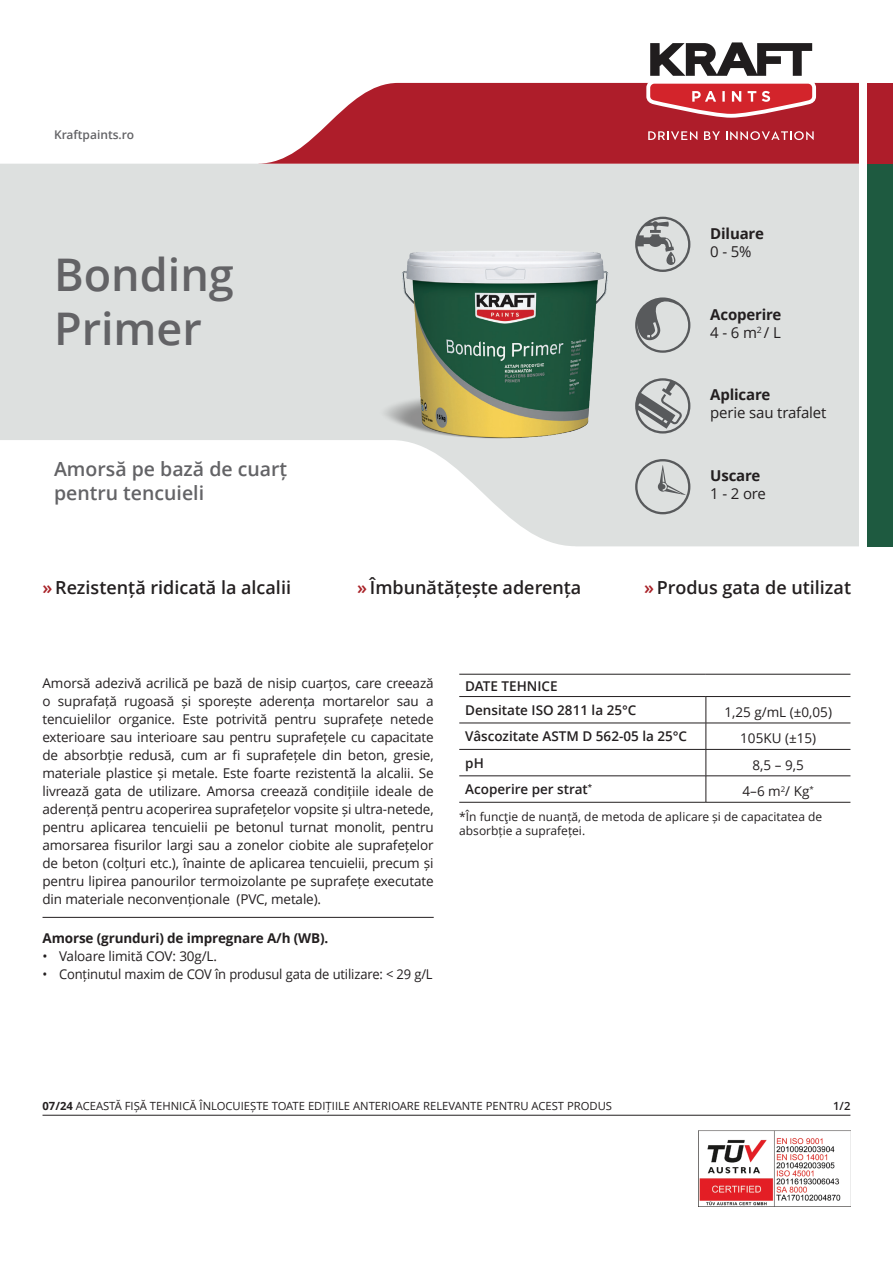
<style>
.page{position:relative;width:893px;height:1263px;background:#fff}
.page>*{position:absolute;margin:0;border:0;box-sizing:border-box;transform-origin:0 0}
.t1{font:600 45px/54px "Open Sans";color:#636366}
.t2{font:600 19.5px/23.4px "Open Sans";color:#636366}
.t3{font:600 18px "Open Sans";color:#231f20}
.t4{font:700 15px/18px "Open Sans";letter-spacing:-.01em;color:#231f20}
.t5{font:15px "Open Sans";letter-spacing:-.01em;color:#231f20}
.t6{font:13.5px/18px "Open Sans";letter-spacing:-.01em;color:#231f20;text-align:justify}
.t7{font:600 13.5px/24.5px "Open Sans";color:#231f20}
.t8{font:13.5px "Open Sans";letter-spacing:-.01em;color:#231f20;scale:.96 1}
.t9{font:700 13.5px "Open Sans";letter-spacing:-.01em;color:#231f20}
.t10{font:12px/14.4px "Open Sans";color:#231f20}
.t11{font:600 12px "Open Sans";color:#636366}
.t12{font:11.25px "Open Sans";color:#231f20}
.t13{font:600 11.25px "Open Sans";color:#231f20}
.s1{font-weight:400}
.s2{color:#a92228}
.s3{font-weight:700}
</style>
<div class="page">
<svg style="left:0;top:164px;width:859px;height:382px;fill:#dde0df"></svg>
<svg style="left:259px;top:83px;width:600px;height:81px;background:#b93d48"></svg>
<div style="left:867px;top:83px;width:26px;height:81px;background:#ae1d2a"></div>
<div style="left:867px;top:164px;width:26px;height:382px;background:#1e5a40"></div>
<svg style="left:642px;top:42px;width:178px;height:80px"></svg>
<svg style="left:648px;top:131px;width:49px;height:9px"></svg>
<svg style="left:704px;top:131px;width:16px;height:9px"></svg>
<svg style="left:726px;top:131px;width:88px;height:9px"></svg>
<img style="left:377px;top:217px;width:255px;height:255px">
<svg style="left:635px;top:297px;width:55px;height:56px;background:#b1b4b4"></svg>
<svg style="left:635px;top:459px;width:55px;height:55px;background:#c5c8c7"></svg>
<svg style="left:635px;top:378px;width:55px;height:55px;background:#acafaf"></svg>
<svg style="left:635px;top:217px;width:55px;height:55px;background:#b5b7b7"></svg>
<img style="left:698px;top:1130px;width:152px;height:77px">
<hr style="left:43px;top:1115px;width:807px;height:1px;background:#231f20">
<hr style="left:43px;top:917px;width:391px;height:1px;background:#231f20">
<hr style="left:459px;top:674px;width:247px;height:1px;background:#231f20">
<hr style="left:706px;top:674px;width:144px;height:1px;background:#231f20">
<hr style="left:459px;top:696px;width:247px;height:1px;background:#231f20">
<hr style="left:706px;top:696px;width:144px;height:1px;background:#231f20">
<hr style="left:459px;top:723px;width:247px;height:1px;background:#231f20">
<hr style="left:706px;top:723px;width:144px;height:1px;background:#231f20">
<hr style="left:459px;top:749px;width:247px;height:1px;background:#231f20">
<hr style="left:706px;top:749px;width:144px;height:1px;background:#231f20">
<hr style="left:459px;top:775px;width:247px;height:1px;background:#231f20">
<hr style="left:706px;top:775px;width:144px;height:1px;background:#231f20">
<svg style="left:706px;top:697px;width:1px;height:105px"></svg>
<hr style="left:459px;top:802px;width:247px;height:1px;background:#231f20">
<hr style="left:706px;top:802px;width:144px;height:1px;background:#231f20">
<p class="t11" style="left:54px;top:126px;width:82px">Kraftpaints.ro</p>
<h1 class="t1" style="left:54px;top:246px;width:181px">Bonding<br>Primer</h1>
<h2 class="t2" style="left:54px;top:457px;width:235px">Amorsă pe bază de cuarț pentru tencuieli</h2>
<p class="t4" style="left:710px;top:224px;width:55px">Diluare</p>
<p class="t5" style="left:710px;top:241px;width:43px">0-5%</p>
<p class="t4" style="left:710px;top:305px;width:73px">Acoperire<br><span class="s1">4-6m</span><sup>2</sup><span class="s1">/L</span></p>
<p class="t4" style="left:710px;top:386px;width:62px">Aplicare</p>
<p class="t5" style="left:710px;top:403px;width:118px">perie sau trafalet</p>
<p class="t4" style="left:710px;top:466px;width:52px">Uscare</p>
<p class="t5" style="left:710px;top:483px;width:57px">1-2ore</p>
<h3 class="t3" style="left:43px;top:575px;width:250px"><span class="s2">»</span>Rezistență ridicată la alcalii</h3>
<h3 class="t3" style="left:357px;top:575px;width:226px"><span class="s2">»</span> Îmbunătățește aderența</h3>
<h3 class="t3" style="left:644px;top:575px;width:208px"><span class="s2">»</span>Produs gata de utilizat</h3>
<p class="t6" style="left:42px;top:674px;width:393px">Amorsă adezivă acrilică pe bază de nisip cuarțos, care creează o suprafață rugoasă și sporește aderența mortarelor sau a tencuielilor organice. Este potrivită pentru suprafețe netede exterioare sau interioare sau pentru suprafețele cu capacitate de absorbție redusă, cum ar fi suprafețele din beton, gresie, materiale plastice și metale. Este foarte rezistentă la alcalii. Se livrează gata de utilizare. Amorsa creează condițiile ideale de aderență pentru acoperirea suprafețelor vopsite și ultra-netede, pentru aplicarea tencuielii pe betonul turnat monolit, pentru amorsarea fisurilor largi sau a zonelor ciobite ale suprafețelor de beton (colțuri etc.), înainte de aplicarea tencuielii, precum și pentru lipirea panourilor termoizolante pe suprafețe executate din materiale neconvenționale (PVC, metale).</p>
<p class="t9" style="left:43px;top:929px;width:287px">Amorse (grunduri) de impregnare A/h (WB).</p>
<p class="t6" style="left:43px;top:947px;width:176px">• Valoare limită COV: 30g/L.</p>
<p class="t8" style="left:43px;top:965px;width:408px">• Conținutul maxim de COV în produsul gata de utilizare: &lt; 29 g/L</p>
<p class="t7" style="left:465px;top:673px;width:173px">DATE TEHNICE<br>Densitate ISO 2811 la 25°C</p>
<p class="t6" style="left:724px;top:703px;width:109px">1,25 g/mL (±0,05)</p>
<p class="t7" style="left:465px;top:724px;width:223px">Vâscozitate ASTM D 562-05 la 25°C</p>
<p class="t6" style="left:740px;top:729px;width:77px">105KU (±15)</p>
<p class="t7" style="left:465px;top:750px;width:20px">pH</p>
<p class="t6" style="left:752px;top:756px;width:53px">8,5 – 9,5</p>
<p class="t7" style="left:465px;top:777px;width:128px">Acoperire per strat<sup>*</sup></p>
<p class="t6" style="left:742px;top:782px;width:73px">4–6 m<sup>2</sup>/ Kg<sup>*</sup></p>
<p class="t10" style="left:459px;top:809px;width:364px">*În funcţie de nuanță, de metoda de aplicare și de capacitatea de absorbție a suprafeței.</p>
<p class="t12" style="left:43px;top:1098px;width:571px"><span class="s3">07/24</span> ACEASTĂ FIȘĂ TEHNICĂ ÎNLOCUIEȘTE TOATE EDIȚIILE ANTERIOARE RELEVANTE PENTRU ACEST PRODUS</p>
<p class="t13" style="left:833px;top:1098px;width:19px">1/2</p>
</div>
